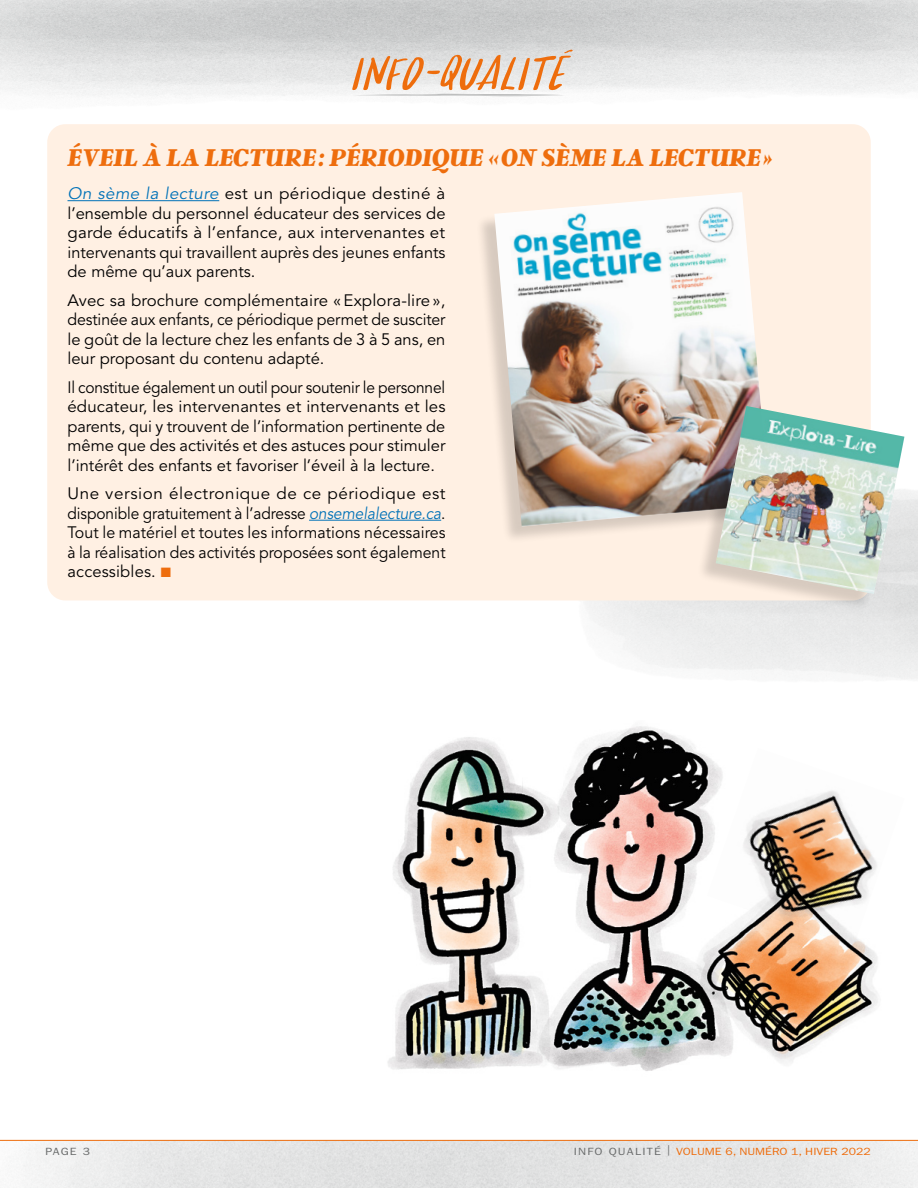
<style>
.page{position:relative;width:918px;height:1188px;background:#fff}
.page>*{position:absolute;margin:0;border:0;box-sizing:border-box;transform-origin:0 0}
.t1{font:57.15px "Aerostat";letter-spacing:.02em;color:#ee6d0d}
.t2{font:italic 800 27px "Argent CF";letter-spacing:-.015em;color:#ee6d0d}
.t3{font:16.5px/19.5px "Avenir LT Std";color:#000;text-align:justify}
.t4{font:16.5px/19.5px "Avenir LT Std";color:#000;text-align:justify;scale:.94 1}
.t5{font:10.5px "ITC Franklin Gothic Std";color:#ee6d0d;scale:1.16 1}
.t6{font:10.5px "ITC Franklin Gothic Std";color:#6a6c6c;scale:1.16 1}
.s1{font-style:italic;color:#0072b8}
.s2{color:#ee6d0d}
.s3{color:#6a6c6c}
</style>
<div class="page">
<hr style="left:0;top:1140px;width:918px;height:1px;background:#ee6d0d">
<img style="left:0;top:0;width:918px;height:83px">
<svg style="left:351px;top:94px;width:216px;height:2px"></svg>
<svg style="left:564px;top:50px;width:9px;height:3px"></svg>
<img style="left:559px;top:726px;width:148px;height:345px">
<img style="left:388px;top:737px;width:171px;height:333px">
<img style="left:677px;top:861px;width:201px;height:206px">
<img style="left:707px;top:757px;width:171px;height:189px">
<div style="left:47px;top:124px;width:824px;height:476px;background:#fff0e3;border-radius:18px"></div>
<hr style="left:68px;top:200px;width:151px;height:1px;background:#0072b8">
<hr style="left:309px;top:520px;width:132px;height:1px;background:#0072b8">
<div style="left:475px;top:194px;width:291px;height:350px;background:#000;opacity:.16"></div>
<img style="left:494px;top:192px;width:272px;height:334px">
<div style="left:696px;top:408px;width:205px;height:204px;background:#000;opacity:.16"></div>
<img style="left:716px;top:406px;width:188px;height:188px">
<h1 class="t1" style="left:352px;top:47px;width:215px">INFO-QUALITE</h1>
<h1 class="t2" style="left:68px;top:142px;width:707px">ÉVEIL À LA LECTURE: PÉRIODIQUE «ON SÈME LA LECTURE»</h1>
<p class="t3" style="left:68px;top:184px;width:380px"><span class="s1">On sème la lecture</span> est un périodique destiné à l’ensemble du personnel éducateur des services de garde éducatifs à l’enfance, aux intervenantes et intervenants qui travaillent auprès des jeunes enfants de même qu’aux parents.</p>
<p class="t3" style="left:68px;top:291px;width:380px">Avec sa brochure complémentaire «Explora-lire », destinée aux enfants, ce périodique permet de susciter le goût de la lecture chez les enfants de 3 à 5 ans, en leur proposant du contenu adapté.</p>
<p class="t4" style="left:68px;top:378px;width:404px">Il constitue également un outil pour soutenir le personnel éducateur, les intervenantes et intervenants et les parents, qui y trouvent de l’information pertinente de même que des activités et des astuces pour stimuler l’intérêt des enfants et favoriser l’éveil à la lecture.</p>
<p class="t3" style="left:68px;top:484px;width:380px">Une version électronique de ce périodique est disponible gratuitement à l’adresse <span class="s1">onsemelalecture.ca</span>.<br>Tout le matériel et toutes les informations nécessaires à la réalisation des activités proposées sont également accessibles. <span class="s2">■</span></p>
<p class="t6" style="left:45px;top:1145px;width:40px">PAGE 3</p>
<p class="t5" style="left:574px;top:1145px;width:258px"><span class="s3">INFO QUALITÉ |</span> VOLUME 6, NUMÉRO 1, HIVER 2022</p>
</div>
